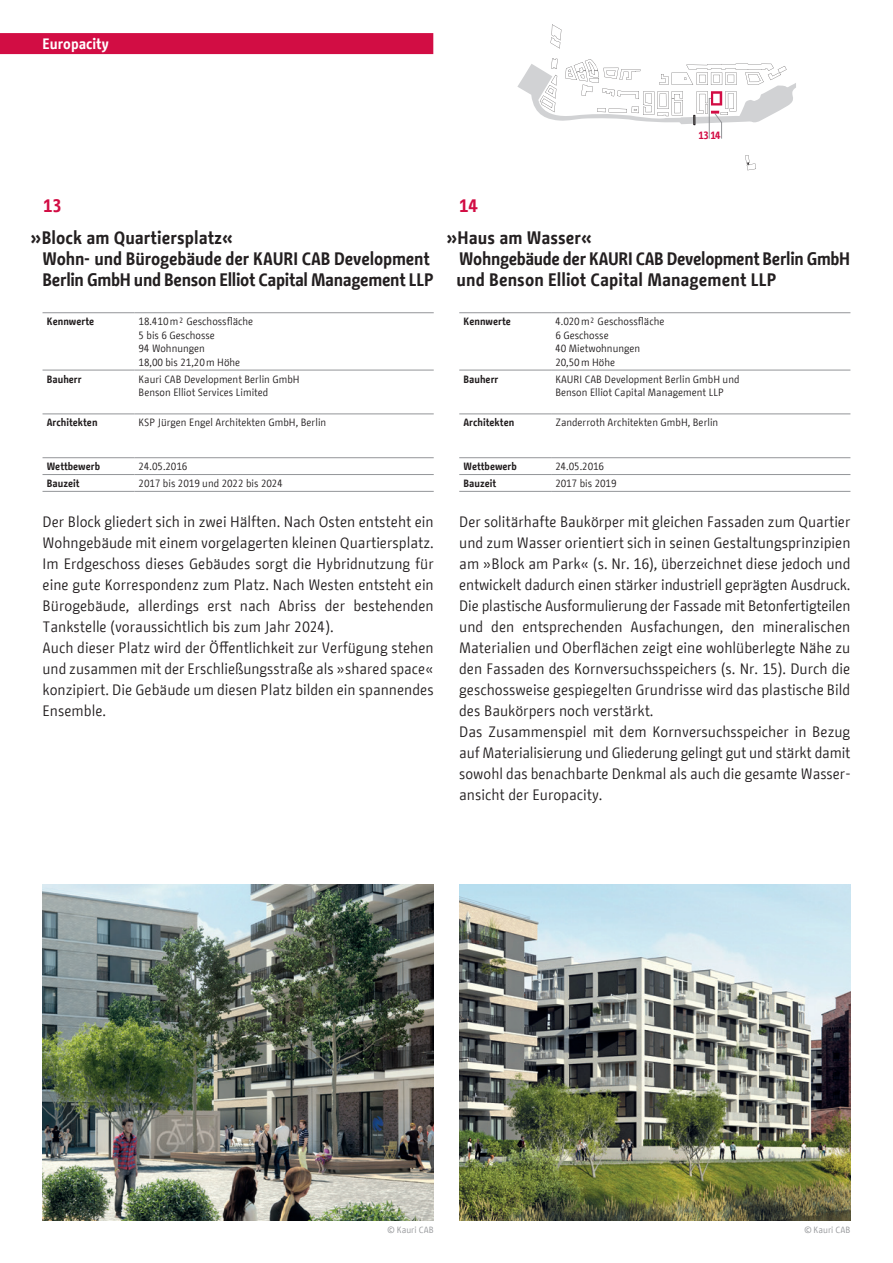
<style>
.page{position:relative;width:893px;height:1263px;background:#fff}
.page>*{position:absolute;margin:0;border:0;box-sizing:border-box;transform-origin:0 0}
.t1{font:700 18px/21px "BMF Change";letter-spacing:-.01em;color:#231f20}
.t2{font:700 18px "BMF Change";color:#d20d44}
.t3{font:15px/21px "BMF Change";color:#231f20}
.t4{font:700 15px "BMF Change";color:#fff}
.t5{font:10.5px/13.5px "BMF Change";color:#231f20}
.t6{font:700 10.5px "BMF Change";color:#231f20}
.t7{font:700 10.5px "BMF Change";color:#d20d44}
.t8{font:9px "BMF Change";color:#939598}
</style>
<div class="page">
<div style="left:0;top:33px;width:423px;height:21px;background:#d20d44"></div>
<svg style="left:551px;top:24px;width:10px;height:24px"></svg>
<svg style="left:745px;top:155px;width:11px;height:15px"></svg>
<hr style="left:459px;top:491px;width:92px;height:1px;background:#939598">
<hr style="left:551px;top:491px;width:299px;height:1px;background:#939598">
<hr style="left:459px;top:474px;width:92px;height:1px;background:#939598">
<hr style="left:551px;top:474px;width:299px;height:1px;background:#939598">
<hr style="left:459px;top:457px;width:92px;height:1px;background:#939598">
<hr style="left:551px;top:457px;width:299px;height:1px;background:#939598">
<hr style="left:459px;top:414px;width:92px;height:1px;background:#939598">
<hr style="left:551px;top:414px;width:299px;height:1px;background:#939598">
<hr style="left:459px;top:370px;width:92px;height:1px;background:#939598">
<hr style="left:551px;top:370px;width:299px;height:1px;background:#939598">
<hr style="left:459px;top:312px;width:92px;height:1px;background:#939598">
<hr style="left:551px;top:312px;width:299px;height:1px;background:#939598">
<hr style="left:43px;top:491px;width:91px;height:1px;background:#939598">
<hr style="left:134px;top:491px;width:300px;height:1px;background:#939598">
<hr style="left:43px;top:474px;width:91px;height:1px;background:#939598">
<hr style="left:134px;top:474px;width:300px;height:1px;background:#939598">
<hr style="left:43px;top:457px;width:91px;height:1px;background:#939598">
<hr style="left:134px;top:457px;width:300px;height:1px;background:#939598">
<hr style="left:43px;top:414px;width:91px;height:1px;background:#939598">
<hr style="left:134px;top:414px;width:300px;height:1px;background:#939598">
<hr style="left:43px;top:370px;width:91px;height:1px;background:#939598">
<hr style="left:134px;top:370px;width:300px;height:1px;background:#939598">
<hr style="left:43px;top:312px;width:91px;height:1px;background:#939598">
<hr style="left:134px;top:312px;width:300px;height:1px;background:#939598">
<img style="left:43px;top:884px;width:391px;height:336px">
<svg style="left:517px;top:58px;width:279px;height:81px"></svg>
<img style="left:459px;top:885px;width:391px;height:335px">
<p class="t4" style="left:43px;top:33px;width:68px">Europacity</p>
<p class="t7" style="left:699px;top:128px;width:24px">13 14</p>
<p class="t2" style="left:43px;top:193px;width:20px">13</p>
<p class="t1" style="left:42px;top:227px;width:393px;text-indent:-12px">»Block am Quartiersplatz«<br>Wohn- und Bürogebäude der KAURI CAB Development<br>Berlin GmbH und Benson Elliot Capital Management LLP</p>
<p class="t6" style="left:47px;top:314px;width:49px">Kennwerte</p>
<p class="t5" style="left:139px;top:315px;width:116px">18.410 m² Geschossfläche<br>5 bis 6 Geschosse<br>94 Wohnungen<br>18,00 bis 21,20 m Höhe</p>
<p class="t6" style="left:47px;top:371px;width:36px">Bauherr</p>
<p class="t5" style="left:139px;top:372px;width:163px">Kauri CAB Development Berlin GmbH<br>Benson Elliot Services Limited</p>
<p class="t6" style="left:47px;top:415px;width:52px">Architekten</p>
<p class="t5" style="left:139px;top:416px;width:189px">KSP Jürgen Engel Architekten GmbH, Berlin</p>
<p class="t6" style="left:47px;top:459px;width:55px">Wettbewerb</p>
<p class="t5" style="left:139px;top:460px;width:50px">24.05.2016</p>
<p class="t6" style="left:47px;top:476px;width:34px">Bauzeit</p>
<p class="t5" style="left:139px;top:477px;width:146px">2017 bis 2019 und 2022 bis 2024</p>
<p class="t3" style="left:43px;top:512px;width:393px">Der Block gliedert sich in zwei Hälften. Nach Osten entsteht ein Wohngebäude mit einem vorgelagerten kleinen Quartiersplatz.<br>Im Erdgeschoss dieses Gebäudes sorgt die Hybridnutzung für eine gute Korrespondenz zum Platz. Nach Westen entsteht ein Bürogebäude, allerdings erst nach Abriss der bestehenden Tankstelle (voraussichtlich bis zum Jahr 2024).<br>Auch dieser Platz wird der Öffentlichkeit zur Verfügung stehen und zusammen mit der Erschließungsstraße als »shared space« konzipiert. Die Gebäude um diesen Platz bilden ein spannendes Ensemble.</p>
<p class="t2" style="left:459px;top:193px;width:20px">14</p>
<p class="t1" style="left:457px;top:227px;width:395px;text-indent:-10px">»Haus am Wasser«<br>Wohngebäude der KAURI CAB Development Berlin GmbH und Benson Elliot Capital Management LLP</p>
<p class="t6" style="left:463px;top:314px;width:49px">Kennwerte</p>
<p class="t5" style="left:555px;top:315px;width:111px">4.020 m² Geschossfläche</p>
<p class="t5" style="left:555px;top:328px;width:86px">6 Geschosse<br>40 Mietwohnungen<br>20,50 m Höhe</p>
<p class="t6" style="left:463px;top:371px;width:36px">Bauherr</p>
<p class="t5" style="left:555px;top:372px;width:186px">KAURI CAB Development Berlin GmbH und<br>Benson Elliot Capital Management LLP</p>
<p class="t6" style="left:463px;top:415px;width:52px">Architekten</p>
<p class="t5" style="left:555px;top:416px;width:164px">Zanderroth Architekten GmbH, Berlin</p>
<p class="t6" style="left:463px;top:459px;width:55px">Wettbewerb</p>
<p class="t5" style="left:555px;top:460px;width:50px">24.05.2016</p>
<p class="t6" style="left:463px;top:476px;width:34px">Bauzeit</p>
<p class="t5" style="left:555px;top:477px;width:63px">2017 bis 2019</p>
<p class="t3" style="left:459px;top:512px;width:393px">Der solitärhafte Baukörper mit gleichen Fassaden zum Quartier und zum Wasser orientiert sich in seinen Gestaltungsprinzipien am »Block am Park« (s. Nr. 16), überzeichnet diese jedoch und entwickelt dadurch einen stärker industriell geprägten Ausdruck.<br>Die plastische Ausformulierung der Fassade mit Betonfertigteilen und den entsprechenden Ausfachungen, den mineralischen Materialien und Oberflächen zeigt eine wohlüberlegte Nähe zu den Fassaden des Kornversuchsspeichers (s. Nr. 15). Durch die geschossweise gespiegelten Grundrisse wird das plastische Bild des Baukörpers noch verstärkt.<br>Das Zusammenspiel mit dem Kornversuchsspeicher in Bezug auf Materialisierung und Gliederung gelingt gut und stärkt damit sowohl das benachbarte Denkmal als auch die gesamte Wasser&shy;ansicht der Europacity.</p>
<p class="t8" style="left:387px;top:1224px;width:48px">© Kauri CAB</p>
<p class="t8" style="left:804px;top:1224px;width:48px">© Kauri CAB</p>
</div>
